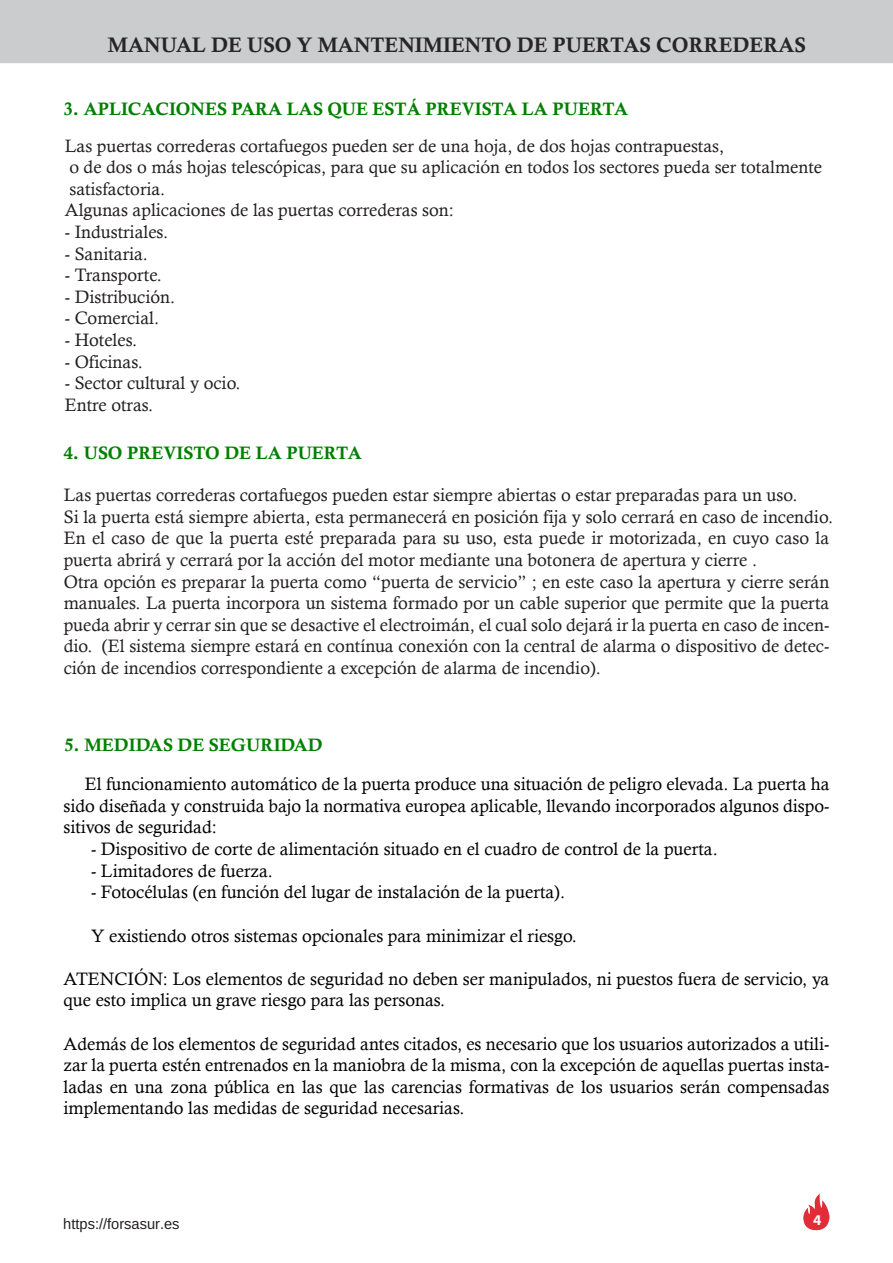
<style>
.page{position:relative;width:893px;height:1263px;background:#fff}
.page>*{position:absolute;margin:0;border:0;box-sizing:border-box;transform-origin:0 0}
.t1{font:21px "Calis MT Bol";color:#282526}
.t2{font:18px/21.6px "Calisto";color:#231f20}
.t3{font:18px/21.6px "Calisto";color:#000001;text-align:justify}
.t4{font:18px "Calis MT Bol";color:#008000}
.t5{font:15px "Helvetica";letter-spacing:.005em;color:#231f20}
.t6{font:700 15px "Myriad Pro";color:#fbfbfc}
</style>
<div class="page">
<img style="left:804px;top:1194px;width:25px;height:36px">
<div style="left:0;top:0;width:893px;height:63px;background:#cbccce"></div>
<p class="t1" style="left:108px;top:33px;width:699px">MANUAL DE USO Y MANTENIMIENTO DE PUERTAS CORREDERAS</p>
<p class="t4" style="left:64px;top:99px;width:566px">3. APLICACIONES PARA LAS QUE ESTÁ PREVISTA LA PUERTA</p>
<p class="t2" style="left:65px;top:135px;width:759px">Las puertas correderas cortafuegos pueden ser de una hoja, de dos hojas contrapuestas,<br>o de dos o más hojas telescópicas, para que su aplicación en todos los sectores pueda ser totalmente satisfactoria.<br>Algunas aplicaciones de las puertas correderas son:</p>
<p class="t2" style="left:65px;top:221px;width:105px">- Industriales.</p>
<p class="t2" style="left:65px;top:242px;width:85px">- Sanitaria.</p>
<p class="t2" style="left:65px;top:264px;width:98px">- Transporte.</p>
<p class="t2" style="left:65px;top:286px;width:112px">- Distribución.</p>
<p class="t2" style="left:65px;top:307px;width:96px">- Comercial.</p>
<p class="t2" style="left:65px;top:329px;width:74px">- Hoteles.</p>
<p class="t2" style="left:65px;top:350px;width:79px">- Oficinas.</p>
<p class="t2" style="left:65px;top:372px;width:177px">- Sector cultural y ocio.<br>Entre otras.</p>
<p class="t4" style="left:64px;top:442px;width:300px">4. USO PREVISTO DE LA PUERTA</p>
<p class="t2" style="left:64px;top:484px;width:771px">Las puertas correderas cortafuegos pueden estar siempre abiertas o estar preparadas para un uso.<br>Si la puerta está siempre abierta, esta permanecerá en posición fija y solo cerrará en caso de incendio.<br>En el caso de que la puerta esté preparada para su uso, esta puede ir motorizada, en cuyo caso la puerta abrirá y cerrará por la acción del motor mediante una botonera de apertura y cierre .<br>Otra opción es preparar la puerta como “puerta de servicio” ; en este caso la apertura y cierre serán manuales. La puerta incorpora un sistema formado por un cable superior que permite que la puerta pueda abrir y cerrar sin que se desactive el electroimán, el cual solo dejará ir la puerta en caso de incen&shy;dio. (El sistema siempre estará en contínua conexión con la central de alarma o dispositivo de detec&shy;ción de incendios correspondiente a excepción de alarma de incendio).</p>
<p class="t4" style="left:64px;top:734px;width:260px">5. MEDIDAS DE SEGURIDAD</p>
<p class="t3" style="left:64px;top:773px;width:767px;text-indent:21px">El funcionamiento automático de la puerta produce una situación de peligro elevada. La puerta ha sido diseñada y construida bajo la normativa europea aplicable, llevando incorporados algunos dispo&shy;sitivos de seguridad:</p>
<p class="t3" style="left:91px;top:838px;width:628px">- Dispositivo de corte de alimentación situado en el cuadro de control de la puerta.</p>
<p class="t3" style="left:91px;top:859px;width:183px">- Limitadores de fuerza.</p>
<p class="t3" style="left:91px;top:881px;width:476px">- Fotocélulas (en función del lugar de instalación de la puerta).</p>
<p class="t3" style="left:91px;top:924px;width:487px">Y existiendo otros sistemas opcionales para minimizar el riesgo.</p>
<p class="t3" style="left:64px;top:967px;width:767px">ATENCIÓN: Los elementos de seguridad no deben ser manipulados, ni puestos fuera de servicio, ya que esto implica un grave riesgo para las personas.</p>
<p class="t3" style="left:64px;top:1032px;width:767px">Además de los elementos de seguridad antes citados, es necesario que los usuarios autorizados a utili&shy;zar la puerta estén entrenados en la maniobra de la misma, con la excepción de aquellas puertas insta&shy;ladas en una zona pública en las que las carencias formativas de los usuarios serán compensadas implementando las medidas de seguridad necesarias.</p>
<p class="t5" style="left:63px;top:1216px;width:118px">https://forsasur.es</p>
<p class="t6" style="left:813px;top:1210px;width:10px">4</p>
</div>
